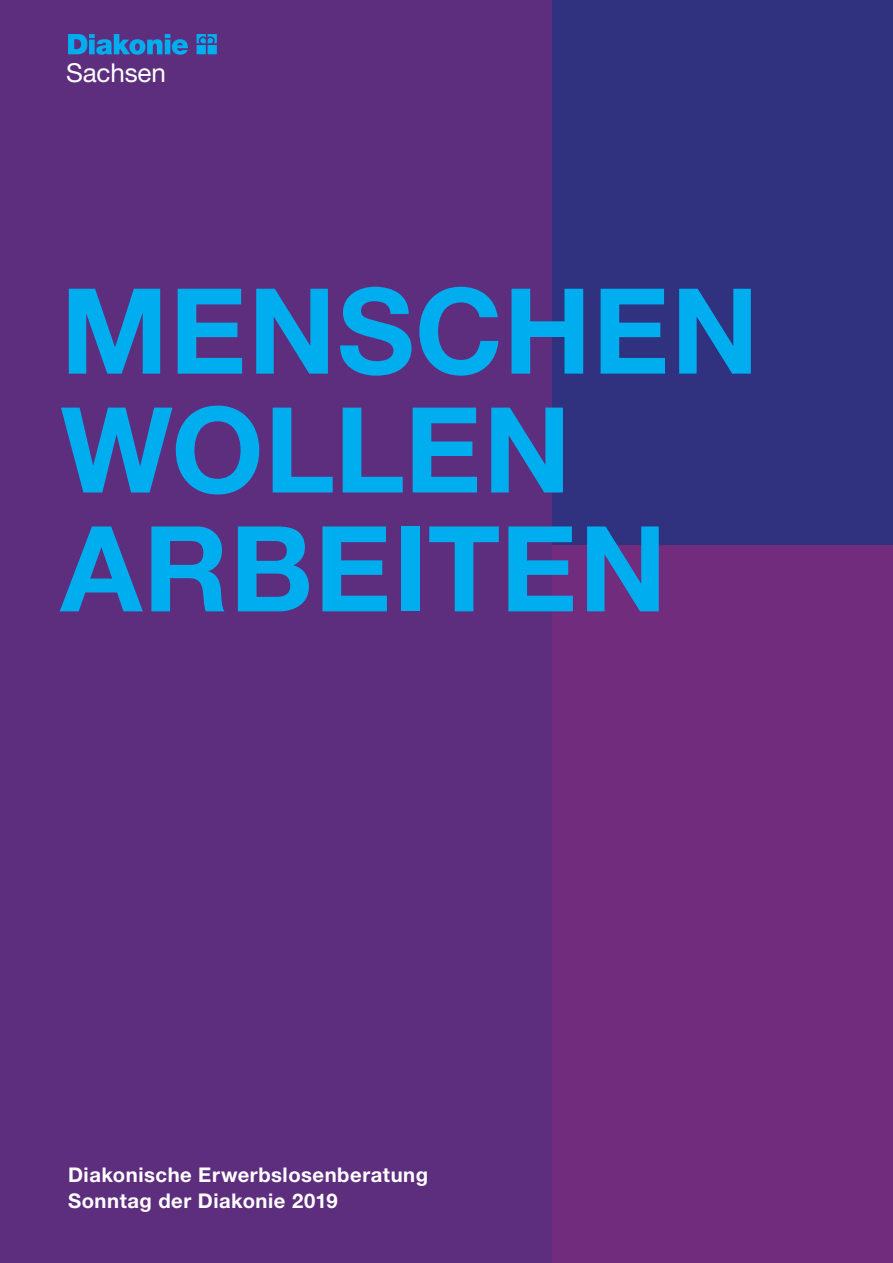
<style>
.page{position:relative;width:893px;height:1263px;background:#fff}
.page>*{position:absolute;margin:0;border:0;box-sizing:border-box;transform-origin:0 0}
.t1{font:700 118.8px/118.8px "Helvetica Neue";letter-spacing:.01em;color:#00aeef}
.t2{font:26.1px "Helvetica Neue";letter-spacing:-.005em;color:#fff}
.t3{font:700 20.25px/25.5px "Helvetica Neue";letter-spacing:.025em;color:#fff}
</style>
<div class="page">
<div style="left:0;top:0;width:553px;height:1263px;background:#5e2e7e"></div>
<div style="left:553px;top:544px;width:340px;height:719px;background:#712c7d"></div>
<div style="left:553px;top:0;width:340px;height:544px;background:#30317f"></div>
<svg style="left:68px;top:34px;width:149px;height:21px"></svg>
<p class="t2" style="left:66px;top:57px;width:101px">Sachsen</p>
<h1 class="t1" style="left:61px;top:269px;width:700px">MENSCHEN<br>WOLLEN<br>ARBEITEN</h1>
<p class="t3" style="left:68px;top:1162px;width:362px">Diakonische Erwerbslosenberatung<br>Sonntag der Diakonie 2019</p>
</div>
